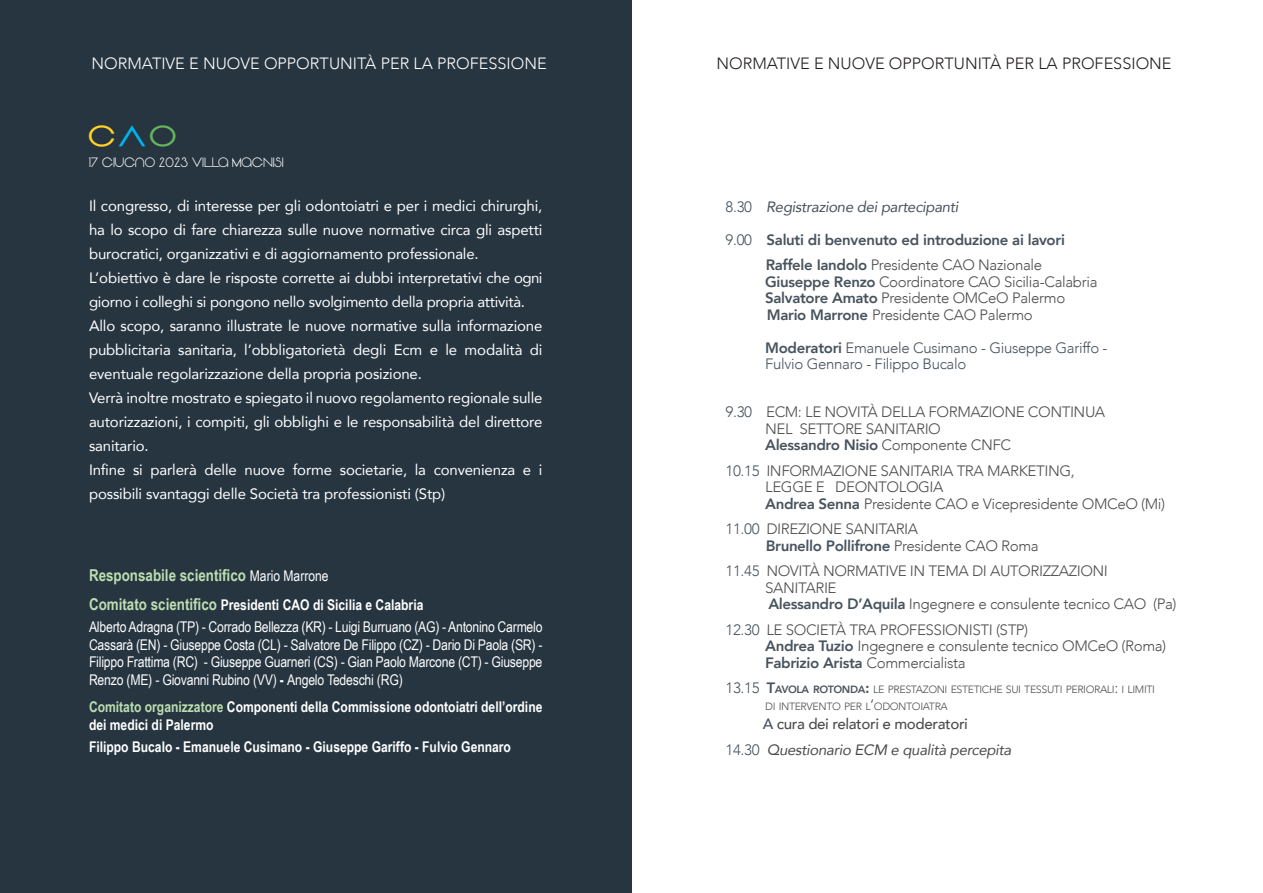
<style>
.page{position:relative;width:1263px;height:893px;background:#fff}
.page>*{position:absolute;margin:0;border:0;box-sizing:border-box;transform-origin:0 0}
.t1{font:700 28.5px "Vonique 64";color:#ffd426;scale:1.2 1}
.t2{font:300 16.35px "Avenir";color:#fff}
.t3{font:300 16.35px "Avenir";color:#231f20}
.t4{font:700 16.35px "Arial Narrow";color:#bcdeb1}
.t5{font:15px/24px "Avenir";letter-spacing:-.01em;color:#fff;text-align:justify}
.t6{font:300 15px "Avenir";letter-spacing:-.02em;color:#4b4c4d}
.t7{font:800 15px "Avenir";letter-spacing:-.02em;color:#47535d}
.t8{font:300 15px "Avenir";letter-spacing:-.02em;color:#47535d}
.t9{font:italic 15px "Avenir";letter-spacing:-.02em;color:#4b4c4d}
.t10{font:italic 15px "Avenir";letter-spacing:-.02em;color:#47535d}
.t11{font:500 15px "Avenir";color:#4b4c4d}
.t12{font:14.7px/17.7px "Arial Narrow";letter-spacing:-.01em;color:#fff;text-align:justify}
.t13{font:700 14.7px/17.7px "Arial Narrow";color:#fff}
.t14{font:13.5px "Vonique 64";letter-spacing:.01em;color:#fff}
.t15{font:300 10.5px "Avenir";letter-spacing:-.03em;color:#4b4c4d}
.s1{color:#00b6f0}
.s2{color:#65b75d}
.s3{font-weight:400;font-size:14.7px;color:#fff}
.s4{font-size:16.35px;color:#bcdeb1}
.s5{font-weight:700}
.s6{color:#bcdeb1}
.s7{font-weight:300;font-style:normal}
.s8{color:#4b4c4d}
.s9{font-weight:300}
.s10{font-weight:800;color:#47535d}
.s11{font-weight:800}
.s12{color:#47535d}
.s13{font-weight:300;color:#4b4c4d}
.s14{font-size:15px;color:#47535d}
.s15{font-weight:800;font-size:15px;color:#47535d}
.s16{font-size:15px}
.s17{font-weight:300;font-style:normal;color:#47535d}
</style>
<div class="page">
<div style="left:0;top:0;width:631px;height:893px;background:#263540"></div>
<p class="t2" style="left:92px;top:54px;width:457px">NORMATIVE E NUOVE OPPORTUNITÀ PER LA PROFESSIONE</p>
<p class="t3" style="left:716px;top:54px;width:457px">NORMATIVE E NUOVE OPPORTUNITÀ PER LA PROFESSIONE</p>
<p class="t1" style="left:89px;top:118px;width:74px">C<span class="s1">A</span><span class="s2">O</span></p>
<p class="t14" style="left:89px;top:155px;width:196px">17 GIUGNO 2023 VILLA MAGNISI</p>
<p class="t5" style="left:89px;top:194px;width:455px">Il congresso, di interesse per gli odontoiatri e per i medici chirurghi, ha lo scopo di fare chiarezza sulle nuove normative circa gli aspetti burocratici, organizzativi e di aggiornamento professionale.</p>
<p class="t5" style="left:89px;top:266px;width:455px">L’obiettivo è dare le risposte corrette ai dubbi interpretativi che ogni giorno i colleghi si pongono nello svolgimento della propria attività.</p>
<p class="t5" style="left:89px;top:314px;width:455px">Allo scopo, saranno illustrate le nuove normative sulla informazione pubblicitaria sanitaria, l’obbligatorietà degli Ecm e le modalità di eventuale regolarizzazione della propria posizione.</p>
<p class="t5" style="left:89px;top:386px;width:455px">Verrà inoltre mostrato e spiegato il nuovo regolamento regionale sulle autorizzazioni, i compiti, gli obblighi e le responsabilità del direttore sanitario.</p>
<p class="t5" style="left:89px;top:458px;width:455px">Infine si parlerà delle nuove forme societarie, la convenienza e i possibili svantaggi delle Società tra professionisti (Stp)</p>
<p class="t4" style="left:89px;top:563px;width:241px">Responsabile scientifico <span class="s3">Mario Marrone</span></p>
<p class="t13" style="left:89px;top:595px;width:336px"><span class="s4">Comitato scientifico</span> Presidenti CAO di Sicilia e Calabria</p>
<p class="t12" style="left:89px;top:617px;width:455px">Alberto Adragna (TP) - Corrado Bellezza (KR) - Luigi Burruano (AG) - Antonino Carmelo Cassarà (EN) - Giuseppe Costa (CL) - Salvatore De Filippo (CZ) - Dario Di Paola (SR) - Filippo Frattima (RC) - Giuseppe Guarneri (CS) - Gian Paolo Marcone (CT) - Giuseppe Renzo (ME) - Giovanni Rubino (VV) <span class="s5">-</span> Angelo Tedeschi (RG)</p>
<p class="t13" style="left:89px;top:697px;width:455px"><span class="s6">Comitato organizzatore</span> Componenti della Commissione odontoiatri dell’ordine dei medici di Palermo</p>
<p class="t13" style="left:89px;top:737px;width:423px">Filippo Bucalo - Emanuele Cusimano - Giuseppe Gariffo - Fulvio Gennaro</p>
<p class="t10" style="left:725px;top:197px;width:234px"><span class="s7">8.30</span> Registrazione dei partecipant<span class="s8">i</span></p>
<p class="t7" style="left:725px;top:228px;width:341px"><span class="s9">9.00</span> Saluti di benvenuto ed introduzione ai lavori</p>
<p class="t6" style="left:766px;top:256px;width:278px"><span class="s10">Raffele Iandolo</span> Presidente CAO Nazionale</p>
<p class="t6" style="left:765px;top:273px;width:334px"><span class="s10">Giuseppe Renzo</span> Coordinatore CAO Sicilia-Calabria</p>
<p class="t6" style="left:765px;top:289px;width:302px"><span class="s10">Salvatore Amato</span> Presidente OMCeO Palermo</p>
<p class="t6" style="left:767px;top:306px;width:267px"><span class="s10">Mario Marrone</span> Presidente CAO Palermo</p>
<p class="t8" style="left:765px;top:339px;width:344px"><span class="s11">Moderatori</span> Emanuele Cusimano - Giuseppe Gariffo -</p>
<p class="t8" style="left:765px;top:355px;width:203px">Fulvio Gennaro - Filippo Bucalo</p>
<p class="t6" style="left:725px;top:403px;width:381px"><span class="s12">9.30</span> ECM: LE NOVITÀ DELLA FORMAZIONE CONTINUA</p>
<p class="t6" style="left:765px;top:420px;width:177px">NEL SETTORE SANITARIO</p>
<p class="t7" style="left:765px;top:433px;width:248px">Alessandro Nisio <span class="s13">Componente CNFC</span></p>
<p class="t6" style="left:725px;top:462px;width:351px"><span class="s12">10.15</span> INFORMAZIONE SANITARIA TRA MARKETING,</p>
<p class="t6" style="left:765px;top:478px;width:180px">LEGGE E DEONTOLOGIA</p>
<p class="t6" style="left:765px;top:495px;width:402px"><span class="s10">Andrea Senna</span> Presidente CAO e Vicepresidente OMCeO (Mi)</p>
<p class="t6" style="left:725px;top:520px;width:194px"><span class="s12">11.00</span> DIREZIONE SANITARIA</p>
<p class="t7" style="left:766px;top:534px;width:275px">Brunello Pollifrone <span class="s13">Presidente CAO Roma</span></p>
<p class="t6" style="left:725px;top:562px;width:384px"><span class="s12">11.45</span> NOVITÀ NORMATIVE IN TEMA DI AUTORIZZAZIONI</p>
<p class="t6" style="left:765px;top:579px;width:73px">SANITARIE</p>
<p class="t6" style="left:768px;top:595px;width:410px"><span class="s10">Alessandro D’Aquila</span> Ingegnere e consulente tecnico CAO (Pa)</p>
<p class="t6" style="left:725px;top:621px;width:304px"><span class="s12">12.30</span> LE SOCIETÀ TRA PROFESSIONISTI (STP)</p>
<p class="t6" style="left:765px;top:637px;width:403px"><span class="s10">Andrea Tuzio</span> Ingegnere e consulente tecnico OMCeO (Roma)</p>
<p class="t7" style="left:765px;top:651px;width:202px">Fabrizio Arista <span class="s13">Commercialista</span></p>
<p class="t15" style="left:725px;top:684px;width:431px"><span class="s14">13.15</span> <span class="s15">T</span><span class="s10">AVOLA ROTONDA</span><span class="s15">:</span> LE PRESTAZONI ESTETICHE SUI TESSUTI PERIORALI<span class="s16">:</span> I LIMITI</p>
<p class="t15" style="left:765px;top:700px;width:184px">DI INTERVENTO PER L<span class="s16">’</span>ODONTOIATRA</p>
<p class="t11" style="left:763px;top:711px;width:207px"><span class="s12">A</span> cura dei relatori e moderatori</p>
<p class="t9" style="left:725px;top:740px;width:288px"><span class="s17">14.30</span> Questionario ECM e qualità percepita</p>
</div>
